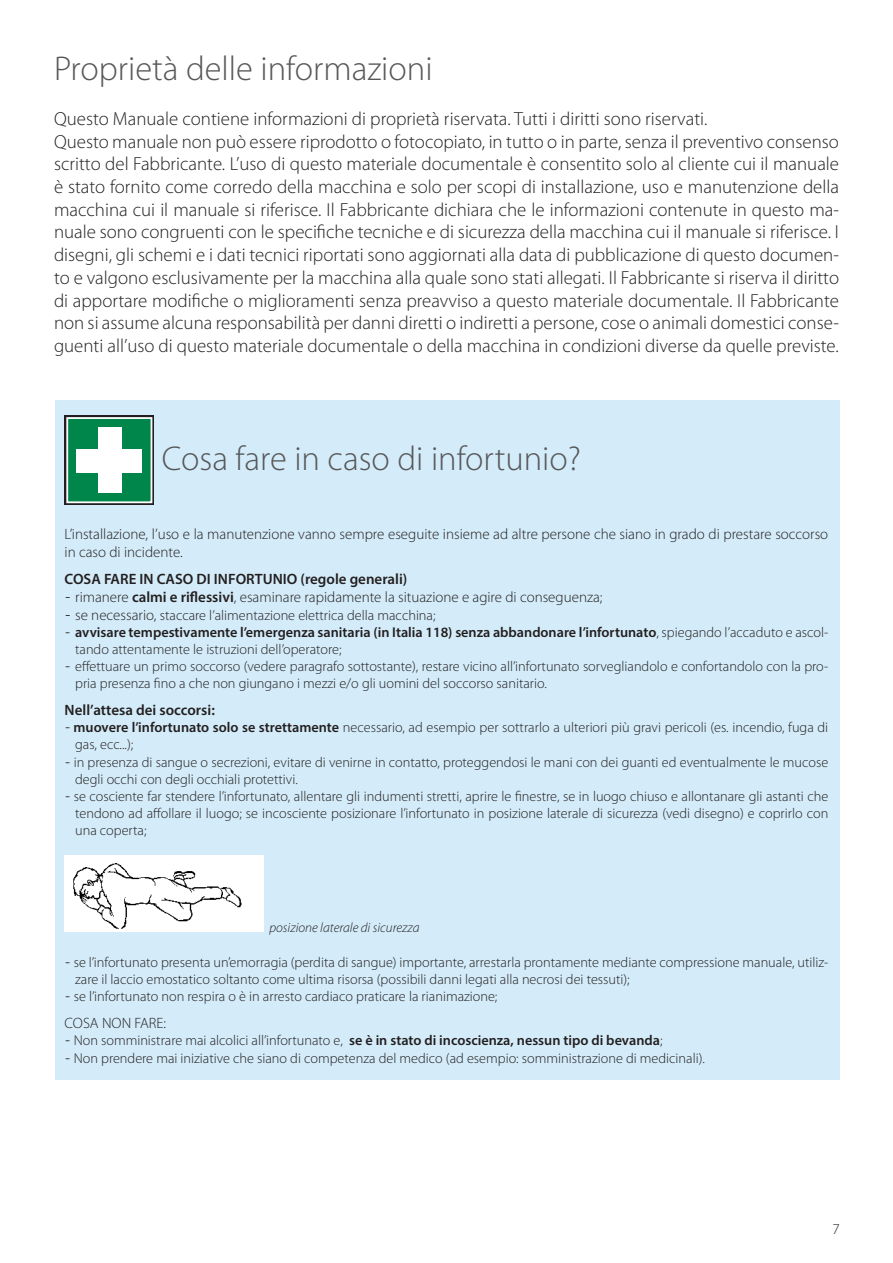
<style>
.page{position:relative;width:893px;height:1263px;background:#fff}
.page>*{position:absolute;margin:0;border:0;box-sizing:border-box;transform-origin:0 0}
.t1{font:300 34.5px "Myriad Pro";color:#57585a}
.t2{font:300 18.9px/22.6px "Myriad Pro";color:#231f20}
.t3{font:300 15px/18px "Myriad Pro";color:#231f20}
.t4{font:600 15px "Myriad Pro";color:#231f20}
.t5{font:300 14.25px/17.1px "Myriad Pro";color:#231f20}
.t6{font:600 14.25px/17.1px "Myriad Pro";color:#231f20}
.t7{font:italic 300 13.5px "Myriad Pro";color:#231f20}
.s1{font-family:"Gotham"}
.s2{font-weight:600}
.s3{font-family:"Gotham";font-size:15px}
.s4{font-size:15px}
.s5{font-family:"Gotham";font-weight:300}
.s6{font-weight:300}
</style>
<div class="page">
<div style="left:55px;top:400px;width:785px;height:679px;background:#d4ecf9"></div>
<div style="left:65px;top:415px;width:89px;height:90px;background:linear-gradient(to right,#545151,#545151)"></div>
<div style="left:67px;top:418px;width:84px;height:84px;background:#00854a"></div>
<div style="left:66px;top:417px;width:86px;height:86px;border:2px solid #fff"></div>
<div style="left:98px;top:427px;width:23px;height:66px;background:#fff"></div>
<div style="left:77px;top:449px;width:65px;height:23px;background:#fff"></div>
<img style="left:65px;top:856px;width:199px;height:76px">
<h1 class="t1" style="left:54px;top:49px;width:380px">Proprietà delle informazioni</h1>
<p class="t2" style="left:54px;top:108px;width:787px">Questo Manuale contiene informazioni di proprietà riservata. Tutti i diritti sono riservati.<br>Questo manuale non può essere riprodotto o fotocopiato, in tutto o in parte, senza il preventivo consenso scritto del Fabbricante. L’uso di questo materiale documentale è consentito solo al cliente cui il manuale è stato fornito come corredo della macchina e solo per scopi di installazione, uso e manutenzione della macchina cui il manuale si riferisce. Il Fabbricante dichiara che le informazioni contenute in questo ma&shy;nuale sono congruenti con le specifiche tecniche e di sicurezza della macchina cui il manuale si riferisce. I disegni, gli schemi e i dati tecnici riportati sono aggiornati alla data di pubblicazione di questo documen&shy;to e valgono esclusivamente per la macchina alla quale sono stati allegati. Il Fabbricante si riserva il diritto di apportare modifiche o miglioramenti senza preavviso a questo materiale documentale. Il Fabbricante non si assume alcuna responsabilità per danni diretti o indiretti a persone, cose o animali domestici conse&shy;guenti all’uso di questo materiale documentale o della macchina in condizioni diverse da quelle previste.</p>
<h1 class="t1" style="left:162px;top:440px;width:421px">Cosa fare in caso di infortunio?</h1>
<p class="t3" style="left:65px;top:525px;width:765px">L’installazione, l’uso e la manutenzione vanno sempre eseguite insieme ad altre persone che siano in grado di prestare soccorso in caso di incidente.</p>
<p class="t4" style="left:65px;top:569px;width:344px">COSA FARE IN CASO DI INFORTUNIO (regole generali)</p>
<p class="t3" style="left:65px;top:588px;width:539px"><span class="s1">-</span> rimanere <span class="s2">calmi e riflessivi</span>, esaminare rapidamente la situazione e agire di conseguenza;</p>
<p class="t5" style="left:65px;top:607px;width:372px"><span class="s3">-</span> <span class="s4">se necessario,</span> staccare l’alimentazione elettrica della macchina;</p>
<p class="t6" style="left:75px;top:623px;width:755px;text-indent:-10px"><span class="s5">-</span> avvisare tempestivamente l’emergenza sanitaria (in Italia 118) senza abbandonare l’infortunato<span class="s6">, spiegando l’accaduto e ascol&shy;tando attentamente le istruzioni dell’operatore;</span></p>
<p class="t5" style="left:75px;top:658px;width:755px;text-indent:-10px"><span class="s1">-</span> effettuare un primo soccorso (vedere paragrafo sottostante), restare vicino all’infortunato sorvegliandolo e confortandolo con la pro&shy;pria presenza fino a che non giungano i mezzi e/o gli uomini del soccorso sanitario.</p>
<p class="t4" style="left:65px;top:701px;width:152px">Nell’attesa dei soccorsi:</p>
<p class="t5" style="left:75px;top:719px;width:755px;text-indent:-10px"><span class="s1">-</span> <span class="s2">muovere l’infortunato solo se strettamente</span> necessario, ad esempio per sottrarlo a ulteriori più gravi pericoli (es. incendio, fuga di gas, ecc...);</p>
<p class="t5" style="left:75px;top:753px;width:755px;text-indent:-10px"><span class="s1">-</span> in presenza di sangue o secrezioni, evitare di venirne in contatto, proteggendosi le mani con dei guanti ed eventualmente le mucose degli occhi con degli occhiali protettivi.</p>
<p class="t5" style="left:75px;top:788px;width:755px;text-align:justify;text-indent:-10px"><span class="s1">-</span> se cosciente far stendere l’infortunato, allentare gli indumenti stretti, aprire le finestre, se in luogo chiuso e allontanare gli astanti che tendono ad affollare il luogo; se incosciente posizionare l’infortunato in posizione laterale di sicurezza (vedi disegno) e coprirlo con una coperta;</p>
<p class="t7" style="left:269px;top:920px;width:152px">posizione laterale di sicurezza</p>
<p class="t5" style="left:75px;top:954px;width:755px;text-indent:-10px"><span class="s1">-</span> se l’infortunato presenta un’emorragia (perdita di sangue) importante, arrestarla prontamente mediante compressione manuale, utiliz&shy;zare il laccio emostatico soltanto come ultima risorsa (possibili danni legati alla necrosi dei tessuti);</p>
<p class="t5" style="left:65px;top:988px;width:434px"><span class="s1">-</span> se l’infortunato non respira o è in arresto cardiaco praticare la rianimazione;</p>
<p class="t3" style="left:65px;top:1014px;width:103px">COSA NON FARE:</p>
<p class="t5" style="left:65px;top:1032px;width:599px"><span class="s1">-</span> Non somministrare mai alcolici all’infortunato e, <span class="s2">se è in stato di incoscienza, nessun tipo di bevanda</span>;</p>
<p class="t5" style="left:65px;top:1049px;width:642px"><span class="s1">-</span> Non prendere mai iniziative che siano di competenza del medico (ad esempio: somministrazione di medicinali).</p>
<p class="t3" style="left:832px;top:1220px;width:9px">7</p>
</div>
